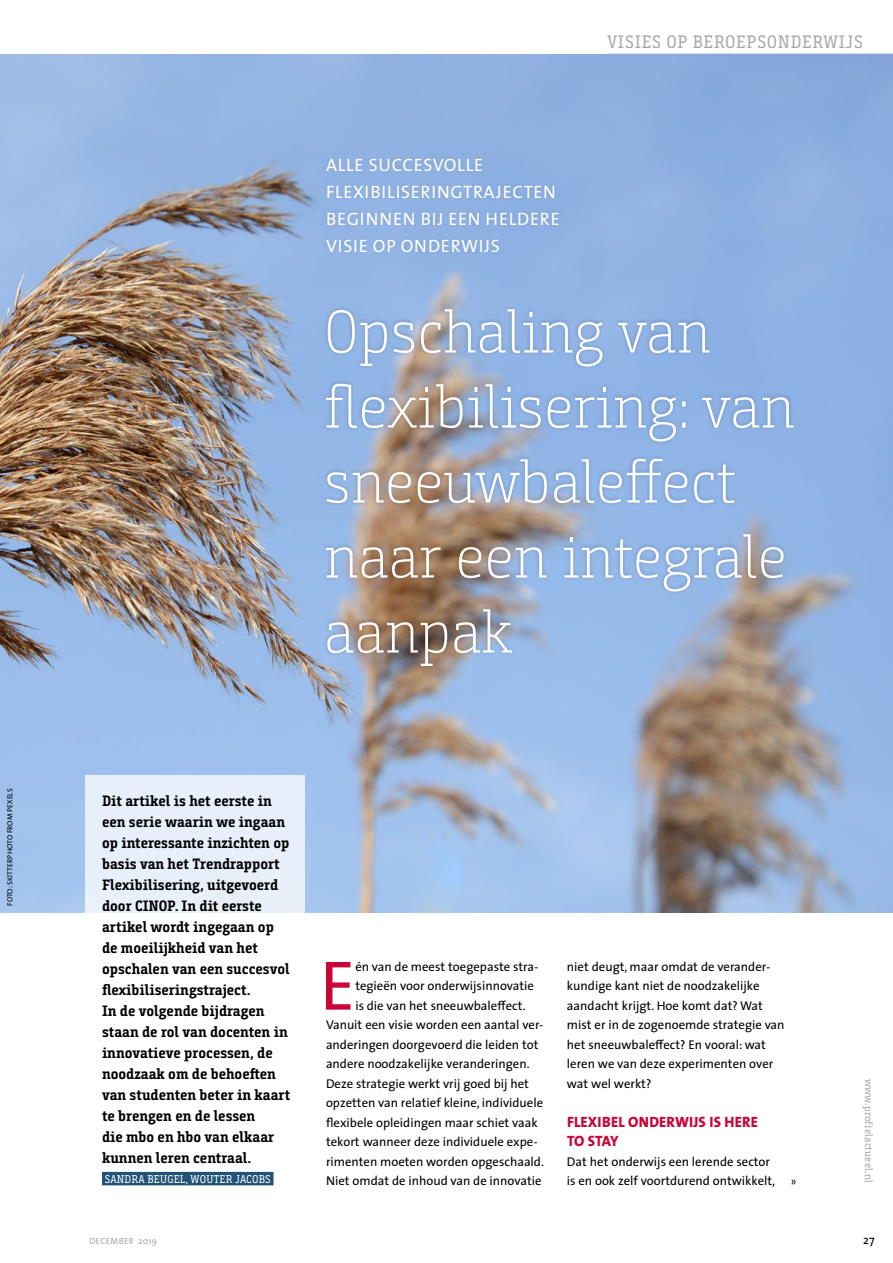
<style>
.page{position:relative;width:893px;height:1263px;background:#fff}
.page>*{position:absolute;margin:0;border:0;box-sizing:border-box;transform-origin:0 0}
.t1{font:70.5px "The Sans";color:#ca0538}
.t2{font:300 60px/75px "Bunday Slab";color:#fff}
.t3{font:18px/27px "The Sans";letter-spacing:.04em;color:#fff}
.t4{font:18px "Bunday Slab";letter-spacing:.045em;color:#a8a8a7}
.t5{font:700 15px/21px "Bunday Slab";color:#000}
.t6{font:800 15px/19.5px "The Sans";letter-spacing:.015em;color:#ca0538}
.t7{font:12.75px/19.5px "The Sans";color:#000}
.t8{font:12px "The Sans";color:#000}
.t9{font:12px "Bunday Slab";color:#000}
.t10{font:11.25px "Bunday Slab";letter-spacing:.015em;color:#fff}
.t11{font:10.5px "Bunday Slab";letter-spacing:.02em;color:#a8a8a7}
.t12{font:9px "The Sans";letter-spacing:.035em;color:#a8a8a7}
.t13{font:7.5px "The Sans";letter-spacing:.015em;color:#000}
</style>
<div class="page">
<img style="left:0;top:54px;width:893px;height:858px">
<div style="left:322px;top:154px;width:240px;height:102px;background:#8db0e1"></div>
<div style="left:322px;top:305px;width:476px;height:365px;background:#000;opacity:.2"></div>
<div style="left:85px;top:776px;width:220px;height:462px;background:linear-gradient(to bottom,#e9f0fa,#fff)"></div>
<div style="left:102px;top:1172px;width:172px;height:13px;background:#215377"></div>
<p class="t13" style="left:4px;top:906px;width:119px;rotate:-90deg">FOTO: SKITTERPHOTO FROM PEXELS</p>
<h3 class="t3" style="left:326px;top:151px;width:235px">ALLE SUCCESVOLLE<br>FLEXIBILISERINGTRAJECTEN<br>BEGINNEN BIJ EEN HELDERE<br>VISIE OP ONDERWIJS</h3>
<h3 class="t4" style="left:607px;top:31px;width:257px">VISIES OP BEROEPSONDERWIJS</h3>
<h2 class="t2" style="left:324px;top:295px;width:472px">Opschaling van flexibilisering: van sneeuwbaleffect naar een integrale aanpak</h2>
<p class="t5" style="left:102px;top:790px;width:190px">Dit artikel is het eerste in een serie waarin we ingaan op interessante inzichten op basis van het Trendrapport<br>Flexibilisering, uitgevoerd door CINOP. In dit eerste artikel wordt ingegaan op de moeilijkheid van het opschalen van een succesvol flexibiliseringstraject.<br>In de volgende bijdragen staan de rol van docenten in innovatieve processen, de noodzaak om de behoeften van studenten beter in kaart te brengen en de lessen<br>die mbo en hbo van elkaar kunnen leren centraal.</p>
<p class="t10" style="left:105px;top:1172px;width:168px">SANDRA BEUGEL, WOUTER JACOBS</p>
<p class="t9" style="left:791px;top:1174px;width:7px">»</p>
<h1 class="t1" style="left:320px;top:927px;width:37px">E</h1>
<p class="t7" style="left:355px;top:956px;width:185px">én van de meest toegepaste stra-</p>
<p class="t7" style="left:567px;top:956px;width:219px">niet deugt, maar omdat de verander&shy;kundige kant niet de noodzakelijke aandacht krijgt. Hoe komt dat? Wat mist er in de zogenoemde strategie van het sneeuwbaleffect? En vooral: wat leren we van deze experimenten over wat wel werkt?</p>
<p class="t6" style="left:567px;top:1111px;width:193px">FLEXIBEL ONDERWIJS IS HERE<br>TO STAY</p>
<p class="t7" style="left:567px;top:1151px;width:210px">Dat het onderwijs een lerende sector is en ook zelf voortdurend ontwikkelt,</p>
<p class="t7" style="left:355px;top:976px;width:180px">tegieën voor onderwijsinnovatie</p>
<p class="t7" style="left:355px;top:995px;width:172px">is die van het sneeuwbaleffect.</p>
<p class="t7" style="left:326px;top:1015px;width:219px">Vanuit een visie worden een aantal ver-</p>
<p class="t7" style="left:326px;top:1034px;width:214px">anderingen doorgevoerd die leiden tot</p>
<p class="t7" style="left:326px;top:1054px;width:205px">andere noodzakelijke veranderingen.</p>
<p class="t7" style="left:326px;top:1073px;width:204px">Deze strategie werkt vrij goed bij het</p>
<p class="t7" style="left:326px;top:1093px;width:219px">opzetten van relatief kleine, individuele</p>
<p class="t7" style="left:326px;top:1112px;width:213px">flexibele opleidingen maar schiet vaak</p>
<p class="t7" style="left:326px;top:1132px;width:213px">tekort wanneer deze individuele expe-</p>
<p class="t7" style="left:326px;top:1151px;width:219px">rimenten moeten worden opgeschaald.</p>
<p class="t7" style="left:326px;top:1170px;width:217px">Niet omdat de inhoud van de innovatie</p>
<p class="t11" style="left:875px;top:1079px;width:105px;rotate:90deg">www.profielactueel.nl</p>
<p class="t12" style="left:89px;top:1233px;width:69px">DECEMBER 2019</p>
<p class="t8" style="left:863px;top:1229px;width:13px">27</p>
</div>
